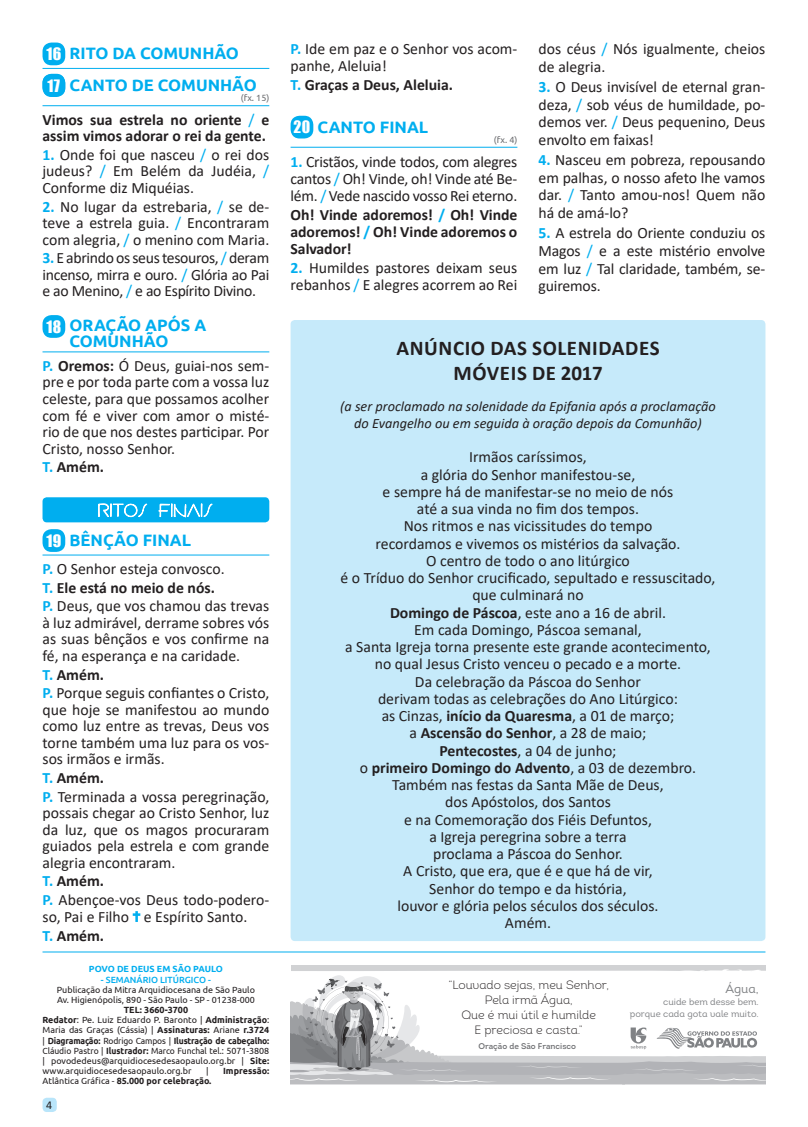
<style>
.page{position:relative;width:808px;height:1127px;background:#fff}
.page>*{position:absolute;margin:0;border:0;box-sizing:border-box;transform-origin:0 0}
.t1{font:700 21px/25px "Calibri";letter-spacing:.03em;color:#231f20;text-align:center}
.t2{font:700 16.5px/31.7px "Ubuntu";color:#00aeef}
.t3{font:15.75px/17.2px "Calibri";color:#231f20;text-align:justify}
.t4{font:700 15.75px/17px "Calibri";letter-spacing:-.005em;color:#231f20}
.t5{font:15.75px "Impact";color:#fff}
.t6{font:italic 14.25px/17.2px "Calibri";color:#231f20;text-align:center}
.t7{font:12.45px "Intro Book Alt";color:#808285}
.t8{font:12px/15.1px "Intro Light Alt";color:#231f20;text-align:center}
.t9{font:12px "Calibri";color:#231f20}
.t10{font:9.3px/12px "Intro Book Alt";color:#808285;text-align:right}
.t11{font:9px/10.2px "Ubuntu";color:#231f20}
.t12{font:700 9px "Ubuntu";color:#231f20}
.t13{font:700 9px "Ubuntu";color:#00aeef}
.t14{font:500 9px "Ubuntu";color:#00aeef}
.t15{font:9px "Ubuntu";color:#6c6d70}
.t16{font:8.25px "Intro";color:#6c6d70}
.s1{font-family:"Impact";font-weight:400;font-size:15.75px;color:#fff}
.s2{font-weight:400;color:#00aeef}
.s3{font-weight:700;color:#00aeef}
.s4{color:#00aeef}
.s5{font-weight:700}
.s6{font-weight:400}
</style>
<div class="page">
<div style="left:43px;top:1098px;width:14px;height:14px;background:#b9e5fa;border-radius:4px"></div>
<div style="left:291px;top:320px;width:474px;height:621px;background:#c6eafa;border-radius:4px"></div>
<hr style="left:43px;top:951px;width:722px;height:1px;background:#00aeef">
<div style="left:291px;top:965px;width:474px;height:115px;background:#d1d2d4"></div>
<svg style="left:291px;top:969px;width:474px;height:6px;fill:#fff"></svg>
<svg style="left:291px;top:975px;width:474px;height:109px;background:#dedfe0"></svg>
<hr style="left:43px;top:68px;width:226px;height:1px;background:#00aeef">
<div style="left:43px;top:43px;width:22px;height:22px;background:#00aeef;border-radius:9px"></div>
<hr style="left:43px;top:105px;width:226px;height:1px;background:#00aeef">
<div style="left:43px;top:74px;width:22px;height:23px;background:#00aeef;border-radius:9px"></div>
<hr style="left:43px;top:351px;width:226px;height:1px;background:#00aeef">
<div style="left:43px;top:315px;width:22px;height:23px;background:#00aeef;border-radius:9px"></div>
<div style="left:43px;top:497px;width:226px;height:25px;background:#00aeef;border-radius:4px"></div>
<svg style="left:98px;top:497px;width:49px;height:21px"></svg>
<svg style="left:158px;top:503px;width:55px;height:15px"></svg>
<hr style="left:43px;top:555px;width:226px;height:1px;background:#00aeef">
<div style="left:43px;top:529px;width:22px;height:23px;background:#00aeef;border-radius:9px"></div>
<svg style="left:133px;top:911px;width:7px;height:11px"></svg>
<hr style="left:291px;top:147px;width:226px;height:1px;background:#00aeef">
<div style="left:291px;top:116px;width:22px;height:22px;background:#00aeef;border-radius:9px"></div>
<p class="t2" style="left:70px;top:38px;width:189px;text-indent:-23px"><span class="s1">16</span> RITO DA COMUNHÃO<br>CANTO DE COMUNHÃO</p>
<p class="t15" style="left:241px;top:93px;width:30px">(fx. 15)</p>
<p class="t5" style="left:48px;top:73px;width:14px">17</p>
<p class="t4" style="left:43px;top:111px;width:228px;line-height:16.5px">Vimos sua estrela no oriente <span class="s2">/</span> e assim vimos adorar o rei da gente.</p>
<p class="t3" style="left:43px;top:146px;width:228px;line-height:16.5px"><span class="s3">1.</span> Onde foi que nasceu <span class="s4">/</span> o rei dos judeus? <span class="s4">/</span> Em Belém da Judéia, <span class="s4">/ </span>Conforme diz Miquéias.</p>
<p class="t3" style="left:43px;top:198px;width:228px;line-height:16.5px"><span class="s3">2.</span> No lugar da estrebaria, <span class="s4">/</span> se de&shy;teve a estrela guia. <span class="s4">/</span> Encontraram com alegria, <span class="s4">/</span> o menino com Maria.</p>
<p class="t3" style="left:43px;top:249px;width:228px;line-height:16.5px"><span class="s3">3.</span> E abrindo os seus tesouros, <span class="s4">/</span> deram incenso, mirra e ouro. <span class="s4">/</span> Glória ao Pai e ao Menino, <span class="s4">/</span> e ao Espírito Divino.</p>
<p class="t2" style="left:70px;top:317px;width:138px;line-height:16.5px">ORAÇÃO APÓS A<br>COMUNHÃO</p>
<p class="t5" style="left:46px;top:314px;width:16px">18</p>
<p class="t3" style="left:43px;top:357px;width:228px;line-height:16.5px"><span class="s3">P.</span> <span class="s5">Oremos:</span> Ó Deus, guiai-nos sem&shy;pre e por toda parte com a vossa luz celeste, para que possamos acolher com fé e viver com amor o misté&shy;rio de que nos destes participar. Por Cristo, nosso Senhor.</p>
<p class="t4" style="left:43px;top:458px;width:63px"><span class="s4">T.</span> Amém.</p>
<p class="t2" style="left:46px;top:524px;width:146px"><span class="s1">19</span> BÊNÇÃO FINAL</p>
<p class="t3" style="left:43px;top:559px;width:228px;line-height:18.6px;text-align:left"><span class="s3">P.</span> O Senhor esteja convosco.<br><span class="s3">T.</span> <span class="s5">Ele está no meio de nós.<br></span><span class="s3">P.</span> Deus, que vos chamou das trevas</p>
<p class="t3" style="left:43px;top:614px;width:228px;line-height:16.5px">à luz admirável, derrame sobres vós as suas bênçãos e vos confirme na fé, na esperança e na caridade.</p>
<p class="t3" style="left:43px;top:665px;width:228px;line-height:18.6px"><span class="s3">T.</span> <span class="s5">Amém.<br></span><span class="s3">P.</span> Porque seguis confiantes o Cristo,</p>
<p class="t3" style="left:43px;top:701px;width:228px;line-height:16.5px">que hoje se manifestou ao mundo como luz entre as trevas, Deus vos torne também uma luz para os vos&shy;sos irmãos e irmãs.</p>
<p class="t3" style="left:43px;top:768px;width:228px;line-height:18.6px"><span class="s3">T.</span> <span class="s5">Amém.<br></span><span class="s3">P.</span> Terminada a vossa peregrinação,</p>
<p class="t3" style="left:43px;top:804px;width:228px;line-height:16.5px">possais chegar ao Cristo Senhor, luz da luz, que os magos procuraram guiados pela estrela e com grande alegria encontraram.</p>
<p class="t3" style="left:43px;top:871px;width:228px;line-height:18.6px"><span class="s3">T.</span> <span class="s5">Amém.<br></span><span class="s3">P.</span> Abençoe-vos Deus todo-podero-</p>
<p class="t3" style="left:43px;top:907px;width:206px;line-height:19px">so, Pai e Filho e Espírito Santo.<br><span class="s3">T.</span> <span class="s5">Amém.</span></p>
<p class="t13" style="left:89px;top:963px;width:136px">POVO DE DEUS EM SÃO PAULO</p>
<p class="t14" style="left:101px;top:973px;width:112px">- SEMANÁRIO LITÚRGICO -</p>
<p class="t11" style="left:57px;top:984px;width:200px">Publicação da Mitra Arquidiocesana de São Paulo<br>Av. Higienópolis, 890 - São Paulo - SP - 01238-000</p>
<p class="t11" style="left:43px;top:1004px;width:228px;text-indent:81px"><span class="s5">TEL: 3660-3700<br>Redator</span>: Pe. Luiz Eduardo P. Baronto | <span class="s5">Administração</span>:<br>Maria das Graças (Cássia) | <span class="s5">Assinaturas:</span> Ariane <span class="s5">r.3724 </span>| <span class="s5">Diagramação:</span> Rodrigo Campos | <span class="s5">Ilustração de cabeçalho:<br></span>Cláudio Pastro | <span class="s5">Ilustrador:</span> Marco Funchal tel.: 5071-3808 | povodedeus@arquidiocesedesaopaulo.org.br | <span class="s5">Site: </span>www.arquidiocesedesaopaulo.org.br</p>
<p class="t11" style="left:206px;top:1065px;width:4px">|</p>
<p class="t12" style="left:223px;top:1065px;width:48px">Impressão:</p>
<p class="t12" style="left:43px;top:1076px;width:170px"><span class="s6">Atlântica Gráfica -</span> 85.000 por celebração.</p>
<p class="t9" style="left:46px;top:1096px;width:8px">4</p>
<p class="t3" style="left:291px;top:40px;width:228px"><span class="s3">P.</span> Ide em paz e o Senhor vos acom&shy;panhe, Aleluia!</p>
<p class="t4" style="left:291px;top:76px;width:164px"><span class="s4">T.</span> Graças a Deus, Aleluia.</p>
<p class="t2" style="left:294px;top:111px;width:136px"><span class="s1">20</span> CANTO FINAL</p>
<p class="t15" style="left:494px;top:134px;width:25px">(fx. 4)</p>
<p class="t3" style="left:291px;top:153px;width:228px"><span class="s3">1.</span> Cristãos, vinde todos, com alegres cantos <span class="s4">/</span> Oh! Vinde, oh! Vinde até Be&shy;lém. <span class="s4">/</span> Vede nascido vosso Rei eterno.</p>
<p class="t4" style="left:291px;top:206px;width:228px;text-align:justify">Oh! Vinde adoremos! <span class="s4">/</span> Oh! Vinde adoremos! <span class="s4">/</span> Oh! Vinde adoremos o Salvador!</p>
<p class="t3" style="left:291px;top:259px;width:228px"><span class="s3">2.</span> Humildes pastores deixam seus rebanhos <span class="s4">/</span> E alegres acorrem ao Rei</p>
<p class="t3" style="left:539px;top:40px;width:228px;line-height:17.7px">dos céus <span class="s4">/</span> Nós igualmente, cheios de alegria.</p>
<p class="t3" style="left:539px;top:77px;width:228px;line-height:17.7px"><span class="s3">3.</span> O Deus invisível de eternal gran&shy;deza, <span class="s4">/</span> sob véus de humildade, po&shy;demos ver. <span class="s4">/</span> Deus pequenino, Deus envolto em faixas!</p>
<p class="t3" style="left:539px;top:151px;width:228px;line-height:17.7px"><span class="s3">4.</span> Nasceu em pobreza, repousando em palhas, o nosso afeto lhe vamos dar. <span class="s4">/</span> Tanto amou-nos! Quem não há de amá-lo?</p>
<p class="t3" style="left:539px;top:224px;width:228px;line-height:17.7px"><span class="s3">5.</span> A estrela do Oriente conduziu os Magos <span class="s4">/</span> e a este mistério envolve em luz <span class="s4">/</span> Tal claridade, também, se&shy;guiremos.</p>
<h1 class="t1" style="left:396px;top:335px;width:265px">ANÚNCIO DAS SOLENIDADES<br>MÓVEIS DE 2017</h1>
<p class="t6" style="left:340px;top:396px;width:377px">(a ser proclamado na solenidade da Epifania após a proclamação do Evangelho ou em seguida à oração depois da Comunhão)</p>
<p class="t3" style="left:341px;top:448px;width:376px;text-align:center">Irmãos caríssimos,<br>a glória do Senhor manifestou-se,<br>e sempre há de manifestar-se no meio de nós<br>até a sua vinda no fim dos tempos.<br>Nos ritmos e nas vicissitudes do tempo<br>recordamos e vivemos os mistérios da salvação.<br>O centro de todo o ano litúrgico<br>é o Tríduo do Senhor crucificado, sepultado e ressuscitado, que culminará no<br><span class="s5">Domingo de Páscoa</span>, este ano a 16 de abril.<br>Em cada Domingo, Páscoa semanal,<br>a Santa Igreja torna presente este grande acontecimento, no qual Jesus Cristo venceu o pecado e a morte.<br>Da celebração da Páscoa do Senhor<br>derivam todas as celebrações do Ano Litúrgico:<br>as Cinzas, <span class="s5">início da Quaresma</span>, a 01 de março;<br>a <span class="s5">Ascensão do Senhor</span>, a 28 de maio;<br><span class="s5">Pentecostes</span>, a 04 de junho;<br>o <span class="s5">primeiro Domingo do Advento</span>, a 03 de dezembro.<br>Também nas festas da Santa Mãe de Deus,<br>dos Apóstolos, dos Santos<br>e na Comemoração dos Fiéis Defuntos,<br>a Igreja peregrina sobre a terra<br>proclama a Páscoa do Senhor.<br>A Cristo, que era, que é e que há de vir,<br>Senhor do tempo e da história,<br>louvor e glória pelos séculos dos séculos.<br>Amém.</p>
<p class="t8" style="left:448px;top:977px;width:162px">“Louvado sejas, meu Senhor,<br>Pela irmã Água,<br>Que é mui útil e humilde<br>E preciosa e casta.”</p>
<p class="t16" style="left:478px;top:1040px;width:99px">Oração de São Francisco</p>
<p class="t7" style="left:725px;top:981px;width:35px">Água,</p>
<p class="t10" style="left:630px;top:996px;width:130px">cuide bem desse bem.<br>porque cada gota vale muito.</p>
</div>
